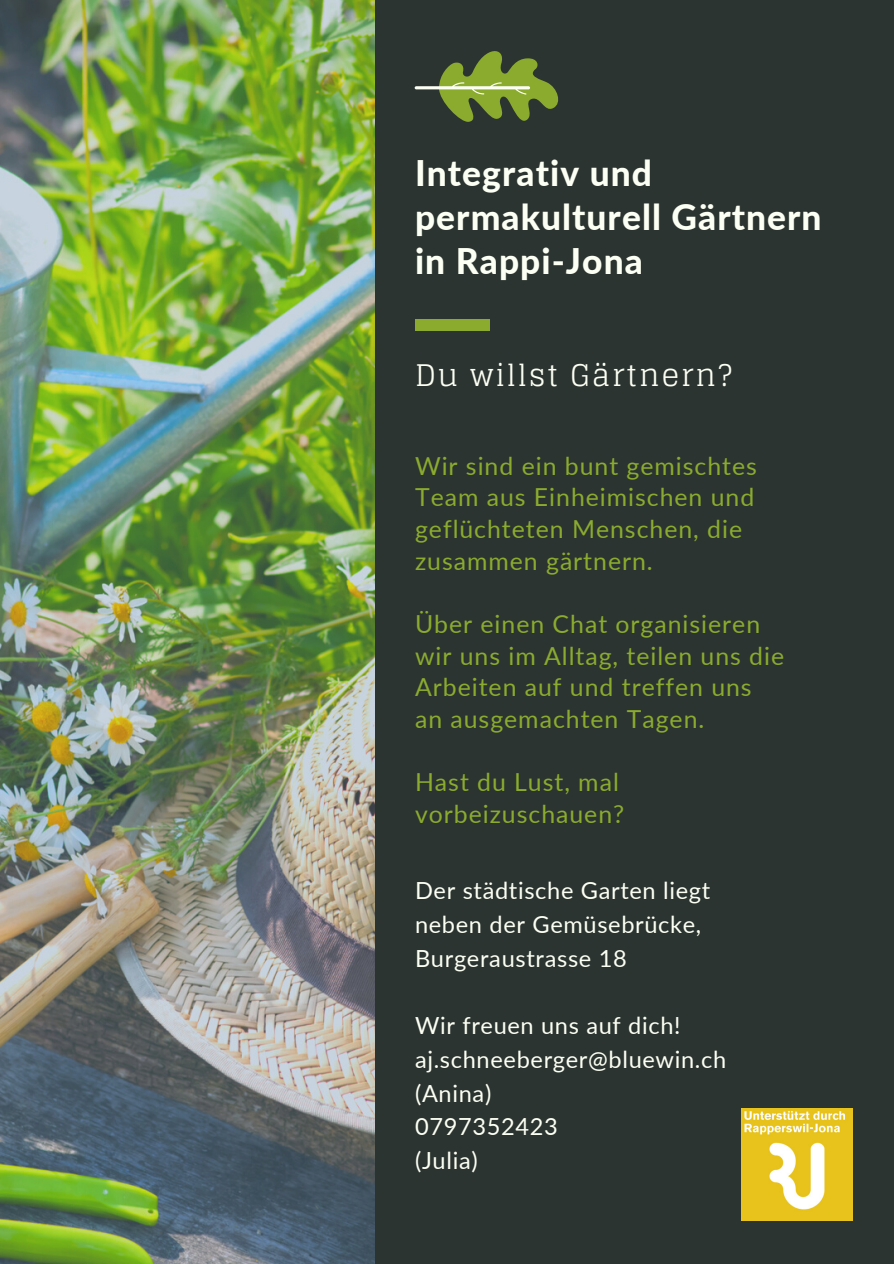
<style>
.page{position:relative;width:894px;height:1264px;background:#fff}
.page>*{position:absolute;margin:0;border:0;box-sizing:border-box;transform-origin:0 0}
.t1{font:800 35.25px/44px "Lato";letter-spacing:.03em;color:#fcfff3}
.t2{font:29.85px "Glegoo";letter-spacing:.06em;color:#fcfff3}
.t3{font:24.75px/31.7px "Lato";letter-spacing:.04em;color:#8aab2e}
.t4{font:23.55px/33.8px "Lato";letter-spacing:.03em;color:#fcfff3}
</style>
<div class="page">
<div style="left:0;top:0;width:893px;height:1263px;background:#2b3430"></div>
<img style="left:0;top:0;width:374px;height:1263px">
<svg style="left:414px;top:51px;width:144px;height:71px"></svg>
<div style="left:415px;top:319px;width:74px;height:11px;background:#8aab2e"></div>
<img style="left:741px;top:1108px;width:111px;height:112px">
<p class="t1" style="left:415px;top:150px;width:408px">Integrativ und permakulturell Gärtnern in Rappi-Jona</p>
<p class="t2" style="left:415px;top:358px;width:318px">Du willst Gärtnern?</p>
<p class="t3" style="left:415px;top:449px;width:343px">Wir sind ein bunt gemischtes<br>Team aus Einheimischen und geflüchteten Menschen, die zusammen gärtnern.</p>
<p class="t3" style="left:415px;top:607px;width:370px">Über einen Chat organisieren wir uns im Alltag, teilen uns die<br>Arbeiten auf und treffen uns an ausgemachten Tagen.</p>
<p class="t3" style="left:415px;top:765px;width:211px">Hast du Lust, mal vorbeizuschauen?</p>
<p class="t4" style="left:415px;top:872px;width:296px">Der städtische Garten liegt neben der Gemüsebrücke,</p>
<p class="t4" style="left:415px;top:940px;width:213px">Burgeraustrasse 18</p>
<p class="t4" style="left:415px;top:1008px;width:267px">Wir freuen uns auf dich!</p>
<p class="t4" style="left:415px;top:1041px;width:313px">aj.schneeberger@bluewin.ch</p>
<p class="t4" style="left:415px;top:1075px;width:78px">(Anina)</p>
<p class="t4" style="left:415px;top:1109px;width:144px">0797352423</p>
<p class="t4" style="left:415px;top:1143px;width:64px">(Julia)</p>
</div>
